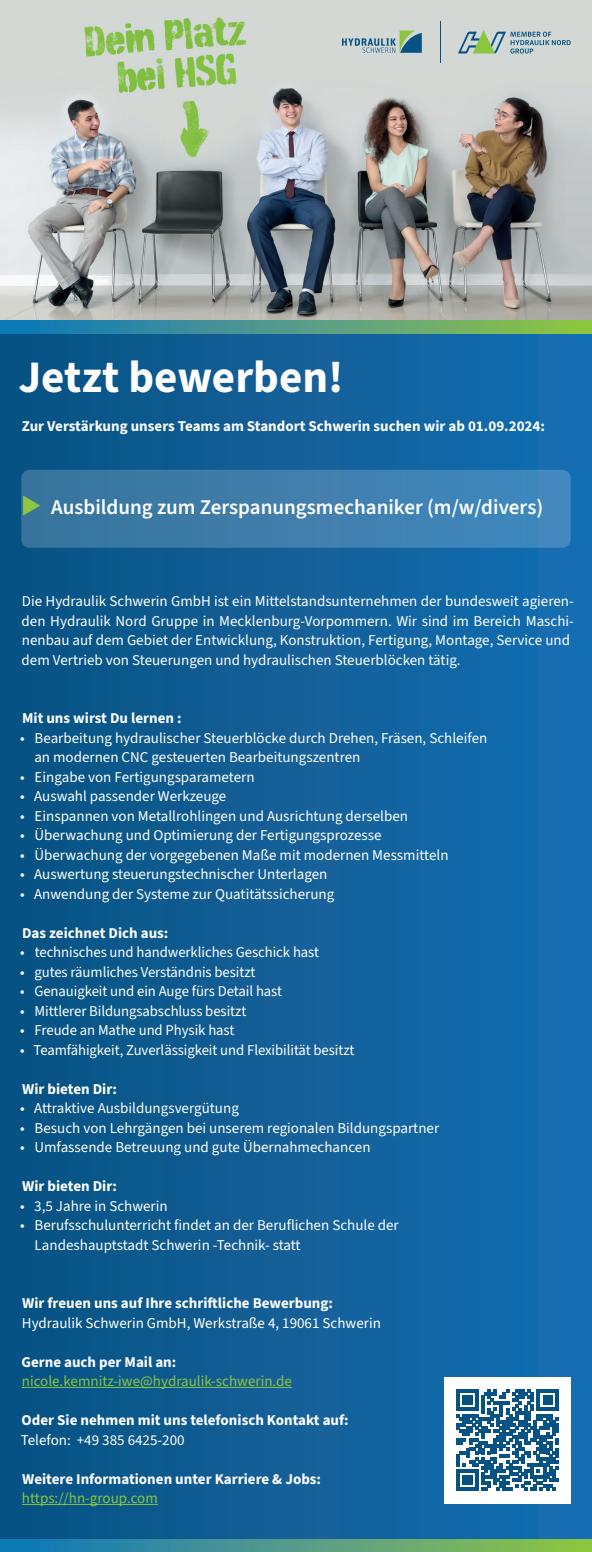
<style>
.page{position:relative;width:592px;height:1552px;background:#fff}
.page>*{position:absolute;margin:0;border:0;box-sizing:border-box;transform-origin:0 0}
.t1{font:700 45px "Source Sans 3";color:#fff}
.t2{font:600 21px "Source Sans 3";color:#fff}
.t3{font:15px/19.5px "Source Sans 3";color:#fff}
.t4{font:700 15px "Source Sans 3";color:#fff}
.t5{font:15px "Source Sans 3";color:#8bc63e}
</style>
<div class="page">
<div style="left:0;top:0;width:591px;height:1552px;background:linear-gradient(to right,#095181,#166eb2)"></div>
<svg style="left:0;top:1539px;width:591px;height:13px;background:#519c84"></svg>
<img style="left:0;top:0;width:591px;height:321px">
<hr style="left:439px;top:21px;width:1px;height:42px;background:#085384">
<svg style="left:457px;top:30px;width:113px;height:24px;background:#a7bdb7"></svg>
<svg style="left:341px;top:31px;width:80px;height:22px;background:#92afb3"></svg>
<hr style="left:22px;top:1387px;width:269px;height:1px;background:#8bc63e">
<hr style="left:22px;top:1504px;width:136px;height:1px;background:#8bc63e">
<svg style="left:0;top:321px;width:591px;height:12px;background:#519c84"></svg>
<div style="left:21px;top:470px;width:549px;height:78px;background:linear-gradient(to right,#3a749b,#4389c0);border-radius:9px"></div>
<div style="left:444px;top:1377px;width:126px;height:126px;background:#fff"></div>
<svg style="left:456px;top:1389px;width:101px;height:102px"></svg>
<svg style="left:23px;top:495px;width:18px;height:20px"></svg>
<h1 class="t1" style="left:18px;top:347px;width:326px">Jetzt bewerben!</h1>
<p class="t4" style="left:22px;top:416px;width:524px">Zur Verstärkung unsers Teams am Standort Schwerin suchen wir ab 01.09.2024:</p>
<h2 class="t2" style="left:51px;top:493px;width:493px">Ausbildung zum Zerspanungsmechaniker (m/w/divers)</h2>
<p class="t3" style="left:22px;top:592px;width:553px">Die Hydraulik Schwerin GmbH ist ein Mittelstandsunternehmen der bundesweit agieren&shy;den Hydraulik Nord Gruppe in Mecklenburg-Vorpommern. Wir sind im Bereich Maschi&shy;nenbau auf dem Gebiet der Entwicklung, Konstruktion, Fertigung, Montage, Service und dem Vertrieb von Steuerungen und hydraulischen Steuerblöcken tätig.</p>
<p class="t4" style="left:22px;top:708px;width:161px">Mit uns wirst Du lernen :</p>
<p class="t3" style="left:34px;top:728px;width:454px;text-indent:-14px">• Bearbeitung hydraulischer Steuerblöcke durch Drehen, Fräsen, Schleifen an modernen CNC gesteuerten Bearbeitungszentren</p>
<p class="t3" style="left:20px;top:767px;width:235px">• Eingabe von Fertigungsparametern</p>
<p class="t3" style="left:20px;top:787px;width:207px">• Auswahl passender Werkzeuge</p>
<p class="t3" style="left:20px;top:806px;width:389px">• Einspannen von Metallrohlingen und Ausrichtung derselben</p>
<p class="t3" style="left:20px;top:826px;width:362px">• Überwachung und Optimierung der Fertigungsprozesse</p>
<p class="t3" style="left:20px;top:845px;width:429px">• Überwachung der vorgegebenen Maße mit modernen Messmitteln</p>
<p class="t3" style="left:20px;top:865px;width:308px">• Auswertung steuerungstechnischer Unterlagen</p>
<p class="t3" style="left:20px;top:884px;width:315px">• Anwendung der Systeme zur Quatitätssicherung</p>
<p class="t4" style="left:22px;top:923px;width:148px">Das zeichnet Dich aus:</p>
<p class="t3" style="left:20px;top:943px;width:300px">• technisches und handwerkliches Geschick hast</p>
<p class="t3" style="left:20px;top:962px;width:236px">• gutes räumliches Verständnis besitzt</p>
<p class="t3" style="left:20px;top:982px;width:263px">• Genauigkeit und ein Auge fürs Detail hast</p>
<p class="t3" style="left:20px;top:1001px;width:227px">• Mittlerer Bildungsabschluss besitzt</p>
<p class="t3" style="left:20px;top:1021px;width:215px">• Freude an Mathe und Physik hast</p>
<p class="t3" style="left:20px;top:1040px;width:335px">• Teamfähigkeit, Zuverlässigkeit und Flexibilität besitzt</p>
<p class="t4" style="left:22px;top:1079px;width:96px">Wir bieten Dir:</p>
<p class="t3" style="left:20px;top:1099px;width:220px">• Attraktive Ausbildungsvergütung</p>
<p class="t3" style="left:20px;top:1118px;width:420px">• Besuch von Lehrgängen bei unserem regionalen Bildungspartner</p>
<p class="t3" style="left:20px;top:1138px;width:351px">• Umfassende Betreuung und gute Übernahmechancen</p>
<p class="t4" style="left:22px;top:1176px;width:96px">Wir bieten Dir:</p>
<p class="t3" style="left:20px;top:1196px;width:149px">• 3,5 Jahre in Schwerin</p>
<p class="t3" style="left:35px;top:1216px;width:365px;text-indent:-14px">• Berufsschulunterricht findet an der Beruflichen Schule der<br>Landeshauptstadt Schwerin -Technik- statt</p>
<p class="t4" style="left:22px;top:1293px;width:312px">Wir freuen uns auf Ihre schriftliche Bewerbung:</p>
<p class="t3" style="left:22px;top:1313px;width:360px">Hydraulik Schwerin GmbH, Werkstraße 4, 19061 Schwerin</p>
<p class="t4" style="left:21px;top:1352px;width:156px">Gerne auch per Mail an:</p>
<p class="t5" style="left:22px;top:1372px;width:271px">nicole.kemnitz-iwe@hydraulik-schwerin.de</p>
<p class="t4" style="left:22px;top:1410px;width:328px">Oder Sie nehmen mit uns telefonisch Kontakt auf:</p>
<p class="t3" style="left:21px;top:1430px;width:165px">Telefon: +49 385 6425-200</p>
<p class="t4" style="left:22px;top:1469px;width:300px">Weitere Informationen unter Karriere &amp; Jobs:</p>
<p class="t5" style="left:22px;top:1489px;width:137px">https://hn-group.com</p>
</div>
